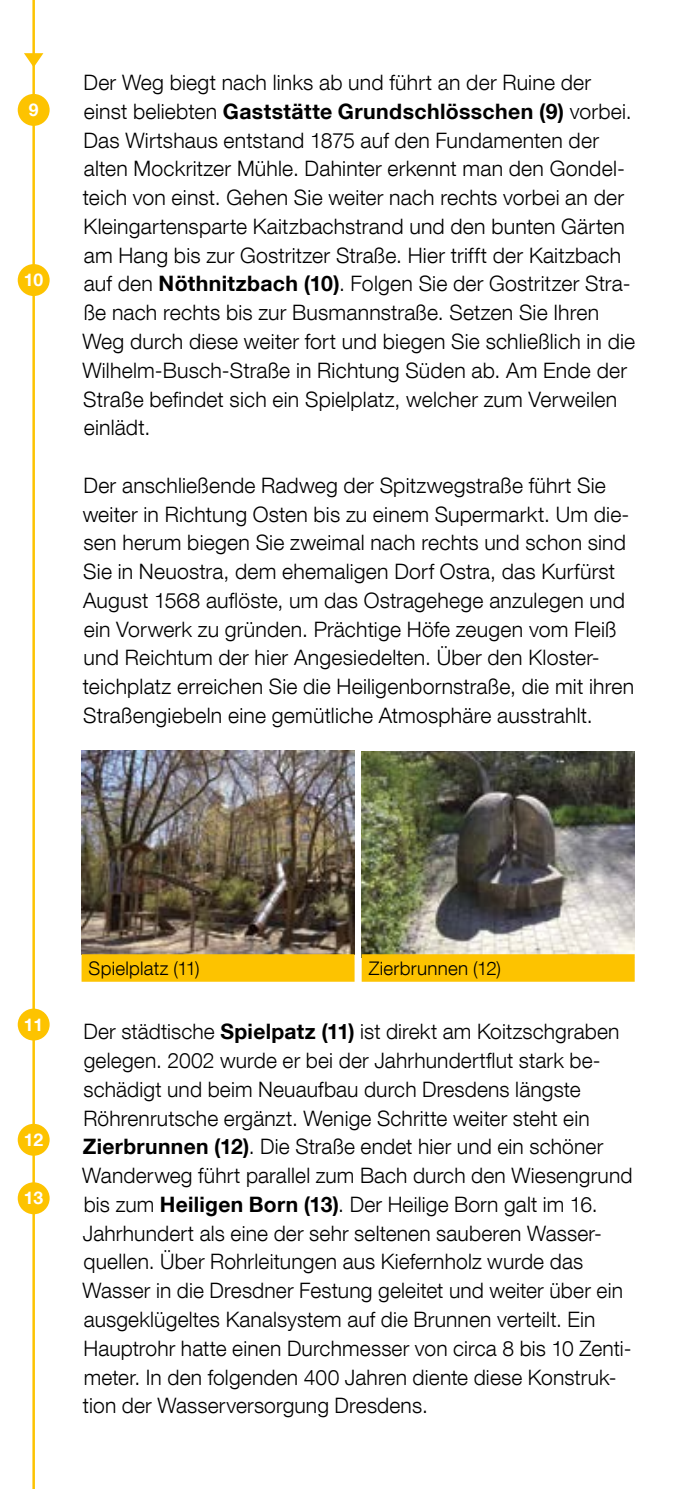
<style>
.page{position:relative;width:695px;height:1489px;background:#fff}
.page>*{position:absolute;margin:0;border:0;box-sizing:border-box;transform-origin:0 0}
.t1{font:300 21.25px/28.8px "Helvetica Neue LT Com";letter-spacing:.01em;color:#000}
.t2{font:300 18.75px "Helvetica Neue LT Com";letter-spacing:.015em;color:#000}
.t3{font:700 17.5px "Helvetica Neue LT Com";letter-spacing:-.005em;color:#fff}
.s1{font-weight:700}
</style>
<div class="page">
<hr style="left:32px;top:0;width:3px;height:1488px;background:#fdc300">
<div style="left:18px;top:1182px;width:32px;height:32px;background:#fdc300;border-radius:50%"></div>
<svg style="left:24px;top:53px;width:19px;height:14px"></svg>
<img style="left:361px;top:751px;width:273px;height:203px">
<div style="left:361px;top:954px;width:273px;height:27px;background:#fdc300"></div>
<div style="left:18px;top:1123px;width:32px;height:32px;background:#fdc300;border-radius:50%"></div>
<div style="left:18px;top:1008px;width:32px;height:32px;background:#fdc300;border-radius:50%"></div>
<div style="left:18px;top:264px;width:32px;height:32px;background:#fdc300;border-radius:50%"></div>
<div style="left:18px;top:94px;width:32px;height:32px;background:#fdc300;border-radius:50%"></div>
<img style="left:81px;top:751px;width:273px;height:203px">
<div style="left:81px;top:954px;width:273px;height:27px;background:#fdc300"></div>
<p class="t3" style="left:29px;top:99px;width:11px">9</p>
<p class="t3" style="left:24px;top:269px;width:21px">10</p>
<p class="t1" style="left:82px;top:68px;width:554px">Der Weg biegt nach links ab und führt an der Ruine der einst beliebten <span class="s1">Gaststätte Grundschlösschen (9)</span> vorbei.<br>Das Wirtshaus entstand 1875 auf den Fundamenten der alten Mockritzer Mühle. Dahinter erkennt man den Gondel&shy;teich von einst. Gehen Sie weiter nach rechts vorbei an der Kleingartensparte Kaitzbachstrand und den bunten Gärten am Hang bis zur Gostritzer Straße. Hier trifft der Kaitzbach auf den <span class="s1">Nöthnitzbach (10)</span>. Folgen Sie der Gostritzer Stra&shy;ße nach rechts bis zur Busmannstraße. Setzen Sie Ihren Weg durch diese weiter fort und biegen Sie schließlich in die Wilhelm-Busch-Straße in Richtung Süden ab. Am Ende der Straße befindet sich ein Spielplatz, welcher zum Verweilen einlädt.</p>
<p class="t1" style="left:83px;top:470px;width:553px">Der anschließende Radweg der Spitzwegstraße führt Sie weiter in Richtung Osten bis zu einem Supermarkt. Um die&shy;sen herum biegen Sie zweimal nach rechts und schon sind Sie in Neuostra, dem ehemaligen Dorf Ostra, das Kurfürst August 1568 auflöste, um das Ostragehege anzulegen und ein Vorwerk zu gründen. Prächtige Höfe zeugen vom Fleiß und Reichtum der hier Angesiedelten. Über den Kloster&shy;teichplatz erreichen Sie die Heiligenbornstraße, die mit ihren Straßengiebeln eine gemütliche Atmosphäre ausstrahlt.</p>
<p class="t3" style="left:24px;top:1013px;width:21px">11</p>
<p class="t3" style="left:24px;top:1128px;width:21px">12</p>
<p class="t3" style="left:24px;top:1186px;width:21px">13</p>
<p class="t2" style="left:89px;top:956px;width:113px">Spielplatz (11)</p>
<p class="t2" style="left:369px;top:956px;width:134px">Zierbrunnen (12)</p>
<p class="t1" style="left:82px;top:1016px;width:551px">Der städtische <span class="s1">Spielpatz (11)</span> ist direkt am Koitzschgraben gelegen. 2002 wurde er bei der Jahrhundertflut stark be&shy;schädigt und beim Neuaufbau durch Dresdens längste Röhrenrutsche ergänzt. Wenige Schritte weiter steht ein <span class="s1">Zierbrunnen (12)</span>. Die Straße endet hier und ein schöner Wanderweg führt parallel zum Bach durch den Wiesengrund bis zum <span class="s1">Heiligen Born (13)</span>. Der Heilige Born galt im 16.<br>Jahrhundert als eine der sehr seltenen sauberen Wasser&shy;quellen. Über Rohrleitungen aus Kiefernholz wurde das Wasser in die Dresdner Festung geleitet und weiter über ein ausgeklügeltes Kanalsystem auf die Brunnen verteilt. Ein Hauptrohr hatte einen Durchmesser von circa 8 bis 10 Zenti&shy;meter. In den folgenden 400 Jahren diente diese Konstruk&shy;tion der Wasserversorgung Dresdens.</p>
</div>
